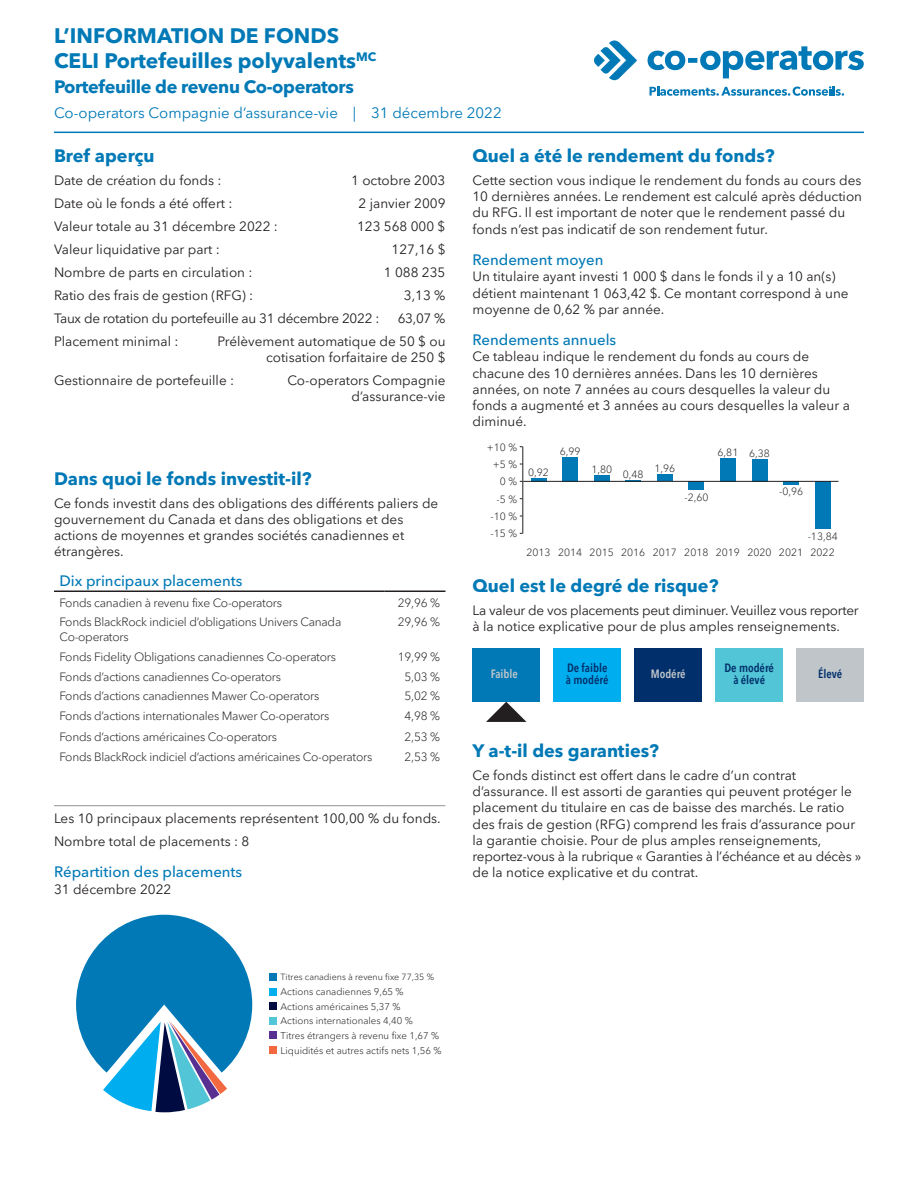
<style>
.page{position:relative;width:918px;height:1188px;background:#fff}
.page>*{position:absolute;margin:0;border:0;box-sizing:border-box;transform-origin:0 0}
.t1{font:700 21px/25.2px "Avenir Next LT Pro";color:#0079b6}
.Section_Title{font:700 18px "Avenir Next LT Pro";color:#0079b6}
.Section_Title-2{font:700 18px "Avenir Next LT Pro";letter-spacing:-.02em;color:#0079b6}
.Subtitle{font:500 15px "Avenir Next LT Pro";color:#0079b6}
.t2{font:15px "Avenir Next LT Pro";color:#0079b6}
.Body{font:13.5px/16.2px "Avenir Next LT Pro";color:#231f20}
.Body-2{font:13.5px/16.2px "Avenir Next LT Pro";letter-spacing:-.02em;color:#231f20}
.t3{font:300 12px/14.4px "Avenir Next LT Pro";letter-spacing:-.02em;color:#231f20}
.t4{font:600 condensed 12px/12px "Avenir Next LT Pro";color:#002f6b}
.t5{font:600 condensed 12px "Avenir Next LT Pro";color:#c0c5ca}
.t6{font:300 10.5px "Avenir Next LT Pro";color:#231f20}
.t7{font:300 9.75px/14.5px "Avenir Next LT Pro";color:#231f20}
.t8{font:300 9px "Avenir Next LT Pro";color:#231f20}
</style>
<div class="page">
<hr style="left:54px;top:132px;width:810px;height:1px;background:#0079b6">
<hr style="left:54px;top:591px;width:331px;height:1px;background:#231f20">
<hr style="left:385px;top:591px;width:61px;height:1px;background:#231f20">
<hr style="left:54px;top:805px;width:331px;height:1px;background:#939598">
<hr style="left:385px;top:805px;width:61px;height:1px;background:#939598">
<div style="left:270px;top:973px;width:7px;height:8px;background:#0079b6"></div>
<div style="left:270px;top:988px;width:7px;height:7px;background:#00aeef"></div>
<div style="left:270px;top:1003px;width:7px;height:7px;background:#000c41"></div>
<div style="left:270px;top:1017px;width:7px;height:7px;background:#52c5d6"></div>
<div style="left:270px;top:1032px;width:7px;height:7px;background:#583092"></div>
<div style="left:270px;top:1046px;width:7px;height:8px;background:#f26941"></div>
<svg style="left:76px;top:915px;width:176px;height:197px"></svg>
<hr style="left:531px;top:478px;width:15px;height:3px;background:#0079b6">
<div style="left:562px;top:457px;width:16px;height:24px;background:#0079b6"></div>
<div style="left:594px;top:475px;width:16px;height:6px;background:#0079b6"></div>
<svg style="left:625px;top:480px;width:16px;height:1px"></svg>
<div style="left:657px;top:475px;width:16px;height:6px;background:#0079b6"></div>
<div style="left:689px;top:481px;width:15px;height:9px;background:#0079b6"></div>
<div style="left:720px;top:458px;width:16px;height:23px;background:#0079b6"></div>
<div style="left:752px;top:459px;width:15px;height:22px;background:#0079b6"></div>
<hr style="left:783px;top:481px;width:16px;height:4px;background:#0079b6">
<div style="left:815px;top:481px;width:16px;height:48px;background:#0079b6"></div>
<hr style="left:523px;top:481px;width:315px;height:1px;background:#231f20">
<hr style="left:522px;top:447px;width:1px;height:87px;background:#231f20">
<svg style="left:486px;top:702px;width:40px;height:20px"></svg>
<div style="left:472px;top:648px;width:68px;height:54px;background:#0079b6"></div>
<div style="left:554px;top:648px;width:67px;height:54px;background:#00aeef"></div>
<div style="left:715px;top:648px;width:68px;height:54px;background:#52c5d6"></div>
<div style="left:634px;top:648px;width:68px;height:54px;background:#002f6b"></div>
<div style="left:796px;top:648px;width:68px;height:54px;background:#c0c5ca"></div>
<svg style="left:650px;top:86px;width:194px;height:10px"></svg>
<svg style="left:594px;top:41px;width:43px;height:39px"></svg>
<svg style="left:648px;top:46px;width:216px;height:32px"></svg>
<h1 class="t1" style="left:54px;top:23px;width:324px">L’INFORMATION DE FONDS<br>CELI Portefeuilles polyvalents<sup>MC</sup></h1>
<h1 class="Section_Title-2" style="left:54px;top:76px;width:301px">Portefeuille de revenu Co‑operators</h1>
<p class="t2" style="left:54px;top:104px;width:449px">Co‑operators Compagnie d’assurance-vie | 31 décembre 2022</p>
<h2 class="Section_Title" style="left:54px;top:145px;width:102px">Bref aperçu</h2>
<p class="Body" style="left:54px;top:172px;width:169px">Date de création du fonds :</p>
<p class="Body" style="left:351px;top:172px;width:96px">1 octobre 2003</p>
<p class="Body" style="left:54px;top:195px;width:180px">Date où le fonds a été offert :</p>
<p class="Body" style="left:359px;top:195px;width:88px">2 janvier 2009</p>
<p class="Body" style="left:54px;top:218px;width:225px">Valeur totale au 31 décembre 2022 :</p>
<p class="Body" style="left:357px;top:218px;width:90px">123 568 000 $</p>
<p class="Body" style="left:54px;top:241px;width:168px">Valeur liquidative par part :</p>
<p class="Body" style="left:392px;top:241px;width:55px">127,16 $</p>
<p class="Body" style="left:54px;top:264px;width:200px">Nombre de parts en circulation :</p>
<p class="Body" style="left:384px;top:264px;width:63px">1 088 235</p>
<p class="Body" style="left:54px;top:287px;width:201px">Ratio des frais de gestion (RFG) :</p>
<p class="Body" style="left:404px;top:287px;width:43px">3,13 %</p>
<p class="Body-2" style="left:54px;top:310px;width:327px">Taux de rotation du portefeuille au 31 décembre 2022 :</p>
<p class="Body" style="left:398px;top:310px;width:49px">63,07 %</p>
<p class="Body" style="left:54px;top:333px;width:126px">Placement minimal :</p>
<p class="Body" style="left:218px;top:333px;width:229px;text-align:right">Prélèvement automatique de 50 $ ou cotisation forfaitaire de 250 $</p>
<p class="Body" style="left:54px;top:372px;width:182px">Gestionnaire de portefeuille :</p>
<p class="Body" style="left:287px;top:372px;width:160px;text-align:right">Co‑operators Compagnie d’assurance-vie</p>
<h2 class="Section_Title" style="left:472px;top:145px;width:304px">Quel a été le rendement du fonds?</h2>
<p class="Body" style="left:472px;top:172px;width:391px">Cette section vous indique le rendement du fonds au cours des 10 dernières années. Le rendement est calculé après déduction du RFG. Il est important de noter que le rendement passé du fonds n’est pas indicatif de son rendement futur.</p>
<h3 class="Subtitle" style="left:472px;top:251px;width:132px">Rendement moyen</h3>
<p class="Body" style="left:472px;top:269px;width:378px">Un titulaire ayant investi 1 000 $ dans le fonds il y a 10 an(s) détient maintenant 1 063,42 $. Ce montant correspond à une moyenne de 0,62 % par année.</p>
<h3 class="Subtitle" style="left:472px;top:331px;width:145px">Rendements annuels</h3>
<p class="Body" style="left:472px;top:349px;width:379px">Ce tableau indique le rendement du fonds au cours de chacune des 10 dernières années. Dans les 10 dernières années, on note 7 années au cours desquelles la valeur du fonds a augmenté et 3 années au cours desquelles la valeur a diminué.</p>
<h2 class="Section_Title" style="left:54px;top:467px;width:259px">Dans quoi le fonds investit-il?</h2>
<p class="Body" style="left:54px;top:495px;width:386px">Ce fonds investit dans des obligations des différents paliers de gouvernement du Canada et dans des obligations et des actions de moyennes et grandes sociétés canadiennes et étrangères.</p>
<p class="Subtitle" style="left:59px;top:572px;width:184px">Dix principaux placements</p>
<p class="t3" style="left:59px;top:595px;width:224px">Fonds canadien à revenu fixe Co‑operators</p>
<p class="t3" style="left:398px;top:595px;width:44px">29,96 %</p>
<p class="t3" style="left:59px;top:615px;width:283px">Fonds BlackRock indiciel d’obligations Univers Canada<br>Co‑operators</p>
<p class="t3" style="left:398px;top:615px;width:44px">29,96 %</p>
<p class="t3" style="left:59px;top:649px;width:278px">Fonds Fidelity Obligations canadiennes Co‑operators</p>
<p class="t3" style="left:398px;top:649px;width:44px">19,99 %</p>
<p class="t3" style="left:59px;top:669px;width:223px">Fonds d’actions canadiennes Co‑operators</p>
<p class="t3" style="left:405px;top:669px;width:37px">5,03 %</p>
<p class="t3" style="left:59px;top:689px;width:261px">Fonds d’actions canadiennes Mawer Co‑operators</p>
<p class="t3" style="left:405px;top:689px;width:37px">5,02 %</p>
<p class="t3" style="left:59px;top:709px;width:272px">Fonds d’actions internationales Mawer Co‑operators</p>
<p class="t3" style="left:405px;top:709px;width:37px">4,98 %</p>
<p class="t3" style="left:59px;top:729px;width:219px">Fonds d’actions américaines Co‑operators</p>
<p class="t3" style="left:405px;top:729px;width:37px">2,53 %</p>
<p class="t3" style="left:59px;top:749px;width:314px">Fonds BlackRock indiciel d’actions américaines Co‑operators</p>
<p class="t3" style="left:405px;top:749px;width:37px">2,53 %</p>
<p class="Body" style="left:54px;top:810px;width:388px">Les 10 principaux placements représentent 100,00 % du fonds.</p>
<p class="Body" style="left:54px;top:833px;width:197px">Nombre total de placements : 8</p>
<h3 class="Subtitle" style="left:54px;top:863px;width:190px">Répartition des placements</h3>
<p class="Body" style="left:54px;top:881px;width:119px">31 décembre 2022</p>
<p class="t6" style="left:487px;top:441px;width:32px">+10 %</p>
<p class="t6" style="left:493px;top:458px;width:26px">+5 %</p>
<p class="t6" style="left:500px;top:475px;width:19px">0 %</p>
<p class="t6" style="left:496px;top:493px;width:22px">-5 %</p>
<p class="t6" style="left:490px;top:510px;width:28px">-10 %</p>
<p class="t6" style="left:490px;top:527px;width:28px">-15 %</p>
<p class="t6" style="left:528px;top:466px;width:22px">0,92</p>
<p class="t6" style="left:560px;top:445px;width:22px">6,99</p>
<p class="t6" style="left:591px;top:463px;width:22px">1,80</p>
<p class="t6" style="left:623px;top:468px;width:22px">0,48</p>
<p class="t6" style="left:654px;top:463px;width:22px">1,96</p>
<p class="t6" style="left:684px;top:491px;width:26px">-2,60</p>
<p class="t6" style="left:718px;top:446px;width:54px">6,81 6,38</p>
<p class="t6" style="left:779px;top:485px;width:26px">-0,96</p>
<p class="t6" style="left:808px;top:530px;width:32px">-13,84</p>
<p class="t6" style="left:526px;top:546px;width:310px">2013 2014 2015 2016 2017 2018 2019 2020 2021 2022</p>
<h2 class="Section_Title" style="left:472px;top:575px;width:248px">Quel est le degré de risque?</h2>
<p class="Body-2" style="left:472px;top:602px;width:388px">La valeur de vos placements peut diminuer. Veuillez vous reporter à la notice explicative pour de plus amples renseignements.</p>
<p class="t5" style="left:491px;top:667px;width:29px">Faible</p>
<p class="t4" style="left:566px;top:662px;width:44px">De faible à modéré</p>
<p class="t4" style="left:724px;top:662px;width:51px;text-align:center">De modéré à élevé</p>
<p class="t5" style="left:651px;top:667px;width:36px">Modéré</p>
<p class="t4" style="left:818px;top:668px;width:26px">Élevé</p>
<h2 class="Section_Title" style="left:472px;top:740px;width:188px">Y a-t-il des garanties?</h2>
<p class="Body" style="left:472px;top:767px;width:390px">Ce fonds distinct est offert dans le cadre d’un contrat d’assurance. Il est assorti de garanties qui peuvent protéger le placement du titulaire en cas de baisse des marchés. Le ratio des frais de gestion (RFG) comprend les frais d’assurance pour la garantie choisie. Pour de plus amples renseignements, reportez-vous à la rubrique « Garanties à l’échéance et au décès » de la notice explicative et du contrat.</p>
<p class="t8" style="left:281px;top:972px;width:155px">Titres canadiens à revenu fixe 77,35 %</p>
<p class="t7" style="left:281px;top:985px;width:163px">Actions canadiennes 9,65 %<br>Actions américaines 5,37 %<br>Actions internationales 4,40 %<br>Titres étrangers à revenu fixe 1,67 %<br>Liquidités et autres actifs nets 1,56 %</p>
</div>
